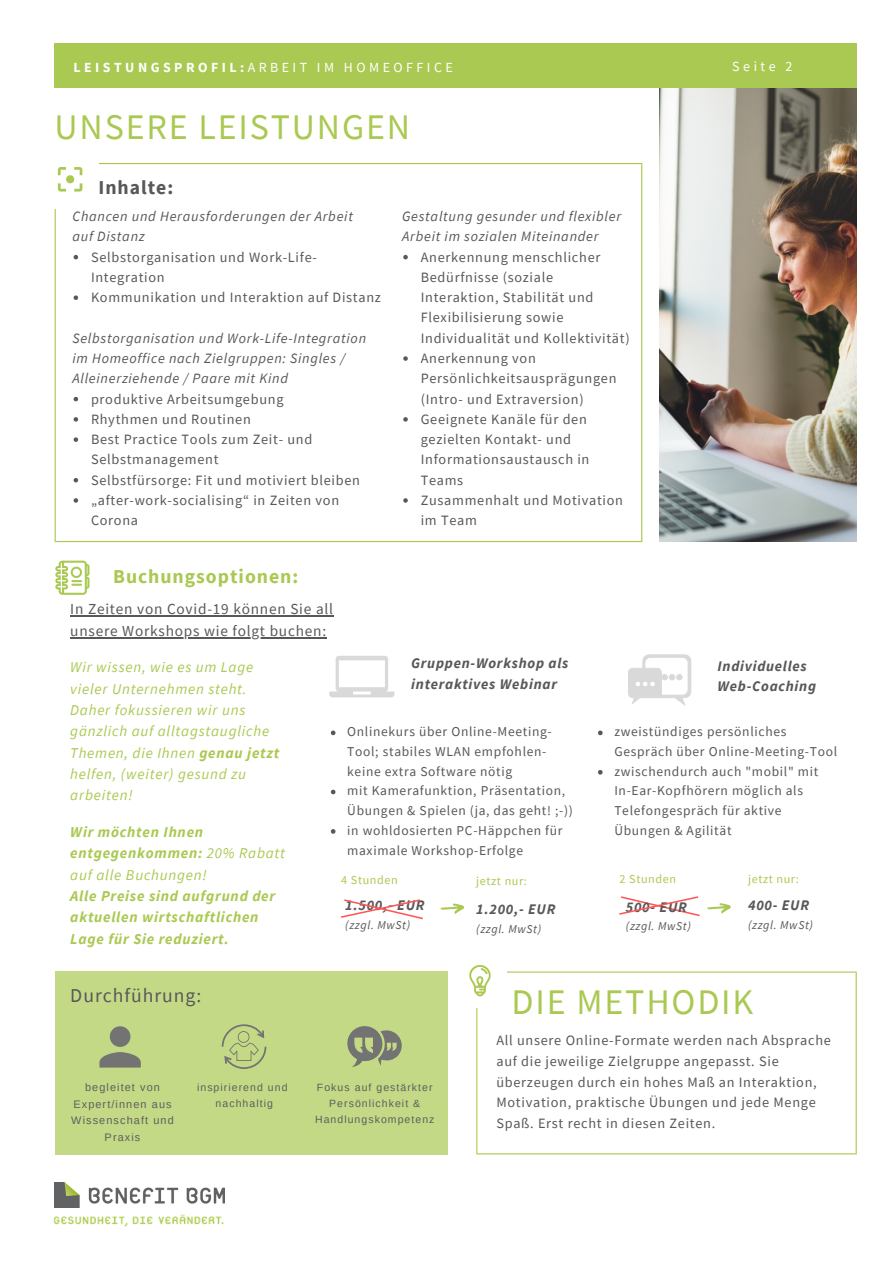
<style>
.page{position:relative;width:894px;height:1264px;background:#fff}
.page>*{position:absolute;margin:0;border:0;box-sizing:border-box;transform-origin:0 0}
.t1{font:36px "Source Sans Pro";letter-spacing:.05em;color:#aac952}
.t2{font:700 19.65px "Source Sans Pro";letter-spacing:.05em;color:#aac952}
.t3{font:19.65px "Source Sans Pro";letter-spacing:.05em;color:#58585a}
.t4{font:700 19.65px "Source Sans Pro";letter-spacing:.05em;color:#58585a}
.t5{font:15.3px/21.8px "Source Sans Pro";letter-spacing:.05em;color:#58585a}
.t6{font:italic 15px/21.3px "Source Sans Pro";letter-spacing:.05em;color:#aac952}
.t7{font:italic 700 15px/21.3px "Source Sans Pro";letter-spacing:.05em;color:#aac952}
.t8{font:italic 700 14.7px/20.9px "Source Sans Pro";letter-spacing:.05em;color:#58585a}
.t9{font:14.25px/20.2px "Source Sans Pro";letter-spacing:.05em;color:#58585a}
.t10{font:italic 14.25px/20.2px "Source Sans Pro";letter-spacing:.05em;color:#58585a}
.t11{font:13.95px "Source Sans Pro";letter-spacing:.25em;color:#fff}
.t12{font:13.5px/19.6px "Source Sans Pro";letter-spacing:.05em;color:#58585a}
.t13{font:12.15px "Source Sans Pro";letter-spacing:.05em;color:#aac952}
.t14{font:italic 12px "Source Sans Pro";letter-spacing:.05em;color:#58585a}
.t15{font:10.95px/16.6px "Arimo";letter-spacing:.1em;color:#5e5e5e;text-align:center}
.t16{font:10.5px/16px "Arimo";letter-spacing:.1em;color:#5e5e5e;text-align:center}
.s1{font-weight:700}
.s2{font-weight:400}
</style>
<div class="page">
<div style="left:55px;top:971px;width:392px;height:182px;background:#c4d986"></div>
<svg style="left:55px;top:163px;width:587px;height:379px"></svg>
<div style="left:45px;top:155px;width:54px;height:54px;background:#fff"></div>
<div style="left:54px;top:44px;width:802px;height:44px;background:#aac952"></div>
<svg style="left:58px;top:167px;width:24px;height:24px"></svg>
<svg style="left:476px;top:971px;width:380px;height:183px"></svg>
<div style="left:453px;top:953px;width:54px;height:54px;background:#fff"></div>
<svg style="left:469px;top:965px;width:21px;height:31px"></svg>
<svg style="left:222px;top:1024px;width:44px;height:44px"></svg>
<svg style="left:347px;top:1026px;width:55px;height:41px"></svg>
<img style="left:55px;top:1182px;width:170px;height:25px">
<img style="left:53px;top:1214px;width:171px;height:12px">
<svg style="left:55px;top:560px;width:34px;height:35px"></svg>
<svg style="left:329px;top:656px;width:65px;height:41px"></svg>
<svg style="left:74px;top:255px;width:4px;height:4px"></svg>
<svg style="left:74px;top:295px;width:4px;height:5px"></svg>
<svg style="left:74px;top:397px;width:4px;height:4px"></svg>
<svg style="left:74px;top:417px;width:4px;height:4px"></svg>
<svg style="left:74px;top:437px;width:4px;height:5px"></svg>
<svg style="left:74px;top:478px;width:4px;height:4px"></svg>
<svg style="left:74px;top:498px;width:4px;height:4px"></svg>
<svg style="left:628px;top:654px;width:63px;height:51px"></svg>
<svg style="left:619px;top:896px;width:80px;height:20px"></svg>
<svg style="left:99px;top:1026px;width:42px;height:41px"></svg>
<svg style="left:403px;top:255px;width:4px;height:4px"></svg>
<svg style="left:403px;top:356px;width:4px;height:5px"></svg>
<svg style="left:403px;top:417px;width:4px;height:4px"></svg>
<svg style="left:403px;top:498px;width:4px;height:4px"></svg>
<img style="left:659px;top:88px;width:197px;height:453px">
<svg style="left:341px;top:899px;width:82px;height:20px"></svg>
<svg style="left:440px;top:903px;width:24px;height:11px"></svg>
<svg style="left:331px;top:730px;width:4px;height:5px"></svg>
<svg style="left:331px;top:789px;width:4px;height:5px"></svg>
<svg style="left:331px;top:829px;width:4px;height:4px"></svg>
<svg style="left:598px;top:730px;width:4px;height:5px"></svg>
<svg style="left:598px;top:770px;width:4px;height:4px"></svg>
<hr style="left:70px;top:615px;width:264px;height:1px;background:#58585a">
<hr style="left:70px;top:637px;width:257px;height:1px;background:#58585a">
<svg style="left:707px;top:903px;width:23px;height:10px"></svg>
<p class="t11" style="left:73px;top:58px;width:380px"><span class="s1">LEISTUNGSPROFIL:</span>ARBEIT IM HOMEOFFICE</p>
<h1 class="t1" style="left:55px;top:104px;width:357px">UNSERE LEISTUNGEN</h1>
<h2 class="t4" style="left:98px;top:174px;width:76px">Inhalte:</h2>
<p class="t10" style="left:72px;top:206px;width:282px">Chancen und Herausforderungen der Arbeit auf Distanz</p>
<p class="t9" style="left:91px;top:246px;width:291px">Selbstorganisation und Work-Life-<br>Integration<br>Kommunikation und Interaktion auf Distanz</p>
<p class="t10" style="left:72px;top:327px;width:295px">Selbstorganisation und Work-Life-Integration im Homeoffice nach Zielgruppen: Singles /<br>Alleinerziehende / Paare mit Kind</p>
<p class="t9" style="left:91px;top:388px;width:270px">produktive Arbeitsumgebung<br>Rhythmen und Routinen<br>Best Practice Tools zum Zeit- und<br>Selbstmanagement<br>Selbstfürsorge: Fit und motiviert bleiben „after-work-socialising“ in Zeiten von<br>Corona</p>
<h2 class="t2" style="left:113px;top:564px;width:187px">Buchungsoptionen:</h2>
<p class="t5" style="left:70px;top:598px;width:264px">In Zeiten von Covid-19 können Sie all unsere Workshops wie folgt buchen:</p>
<p class="t10" style="left:402px;top:206px;width:220px">Gestaltung gesunder und flexibler<br>Arbeit im sozialen Miteinander</p>
<p class="t9" style="left:420px;top:246px;width:210px">Anerkennung menschlicher<br>Bedürfnisse (soziale<br>Interaktion, Stabilität und<br>Flexibilisierung sowie<br>Individualität und Kollektivität)<br>Anerkennung von<br>Persönlichkeitsausprägungen (Intro- und Extraversion)<br>Geeignete Kanäle für den gezielten Kontakt- und<br>Informationsaustausch in<br>Teams<br>Zusammenhalt und Motivation im Team</p>
<p class="t11" style="left:732px;top:57px;width:62px">Seite 2</p>
<p class="t6" style="left:70px;top:656px;width:210px">Wir wissen, wie es um Lage vieler Unternehmen steht.<br>Daher fokussieren wir uns gänzlich auf alltagstaugliche<br>Themen, die Ihnen <span class="s1">genau jetzt </span>helfen, (weiter) gesund zu arbeiten!</p>
<p class="t7" style="left:70px;top:821px;width:216px">Wir möchten Ihnen entgegenkommen: <span class="s2">20% Rabatt auf alle Buchungen!</span></p>
<p class="t7" style="left:70px;top:885px;width:206px">Alle Preise sind aufgrund der aktuellen wirtschaftlichen<br>Lage für Sie reduziert.</p>
<h2 class="t3" style="left:70px;top:982px;width:132px">Durchführung:</h2>
<p class="t8" style="left:411px;top:652px;width:159px">Gruppen-Workshop als interaktives Webinar</p>
<p class="t8" style="left:717px;top:655px;width:100px">Individuelles<br>Web-Coaching</p>
<p class="t12" style="left:347px;top:721px;width:227px">Onlinekurs über Online-Meeting-<br>Tool; stabiles WLAN empfohlen&shy;keine extra Software nötig<br>mit Kamerafunktion, Präsentation,<br>Übungen &amp; Spielen (ja, das geht! ;-)) in wohldosierten PC-Häppchen für maximale Workshop-Erfolge</p>
<p class="t12" style="left:614px;top:721px;width:224px">zweistündiges persönliches<br>Gespräch über Online-Meeting-Tool zwischendurch auch "mobil" mit<br>In-Ear-Kopfhörern möglich als<br>Telefongespräch für aktive<br>Übungen &amp; Agilität</p>
<p class="t13" style="left:341px;top:872px;width:58px">4 Stunden</p>
<p class="t8" style="left:345px;top:894px;width:81px">1.500,- EUR</p>
<p class="t14" style="left:345px;top:917px;width:66px">(zzgl. MwSt)</p>
<p class="t13" style="left:476px;top:873px;width:52px">jetzt nur:</p>
<p class="t8" style="left:476px;top:898px;width:81px">1.200,- EUR</p>
<p class="t14" style="left:476px;top:920px;width:66px">(zzgl. MwSt)</p>
<p class="t13" style="left:619px;top:870px;width:58px">2 Stunden</p>
<p class="t13" style="left:748px;top:870px;width:52px">jetzt nur:</p>
<p class="t8" style="left:625px;top:896px;width:63px">500- EUR</p>
<p class="t14" style="left:625px;top:918px;width:66px">(zzgl. MwSt)</p>
<p class="t8" style="left:748px;top:894px;width:63px">400- EUR</p>
<p class="t14" style="left:748px;top:917px;width:66px">(zzgl. MwSt)</p>
<h1 class="t1" style="left:511px;top:978px;width:243px">DIE METHODIK</h1>
<p class="t15" style="left:71px;top:1078px;width:104px">begleitet von<br>Expert/innen aus<br>Wissenschaft und<br>Praxis</p>
<p class="t16" style="left:197px;top:1078px;width:92px">inspirierend und nachhaltig</p>
<p class="t16" style="left:315px;top:1078px;width:121px">Fokus auf gestärkter<br>Persönlichkeit &amp;<br>Handlungskompetenz</p>
<p class="t9" style="left:496px;top:1029px;width:336px;line-height:20.7px">All unsere Online-Formate werden nach Absprache auf die jeweilige Zielgruppe angepasst. Sie überzeugen durch ein hohes Maß an Interaktion, Motivation, praktische Übungen und jede Menge Spaß. Erst recht in diesen Zeiten.</p>
</div>
